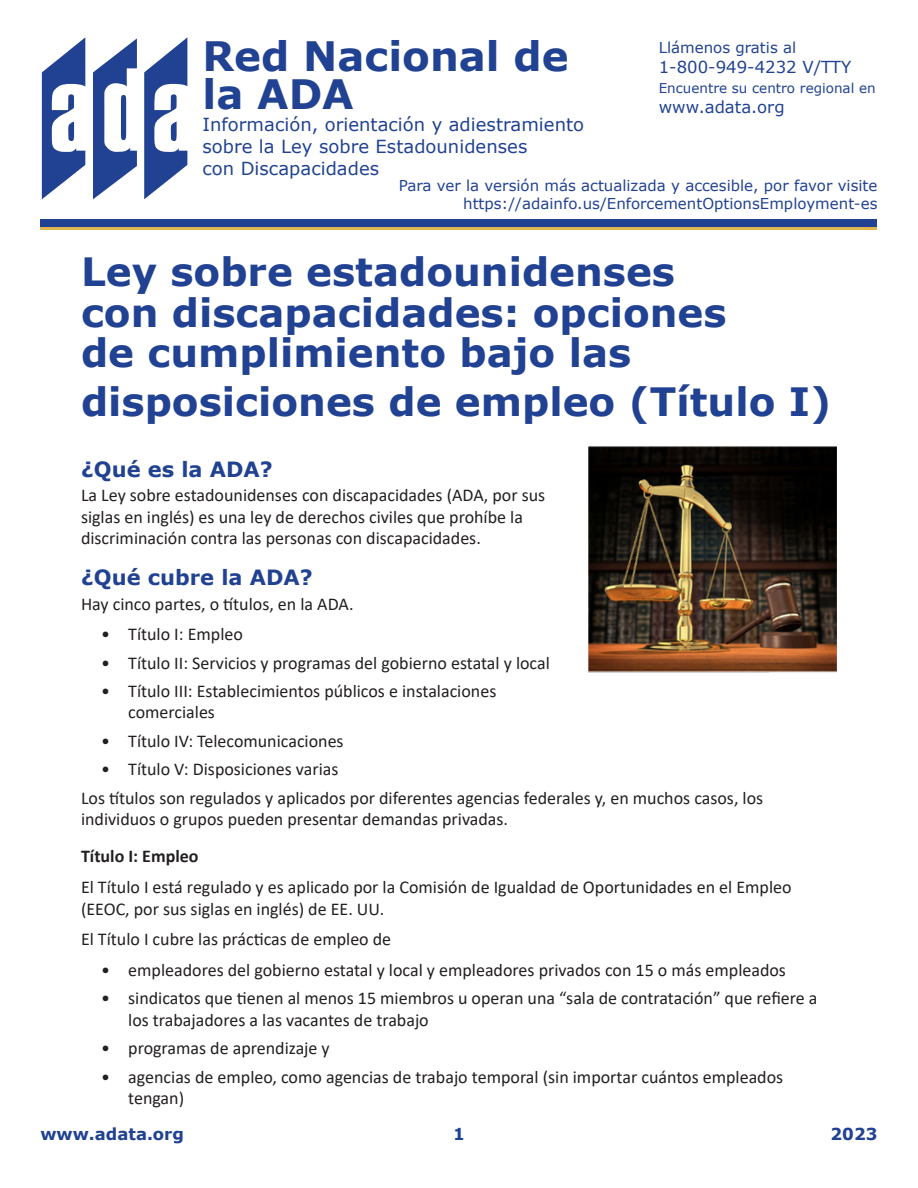
<style>
.page{position:relative;width:918px;height:1188px;background:#fff}
.page>*{position:absolute;margin:0;border:0;box-sizing:border-box;transform-origin:0 0}
.t1{font:700 40.5px/37.5px "Verdana";color:#214292}
.t2{font:700 39px/40.5px "Verdana";color:#214292}
.Subhead_1{font:700 21px "Verdana";color:#214292}
.Body_Text{font:18px/21.6px "Calibri";color:#231f20}
.Banner_title{font:18px "Verdana";color:#214292}
.Subhead_2_Bold{font:700 18px "Calibri";color:#231f20}
.Banner_phone_directions{font:16.5px "Verdana";color:#214292}
.header_footer{font:700 16.5px "Verdana";color:#214292}
.Banner_version{font:15px/18px "Verdana";color:#214292;text-align:right}
.Banner_phone_directions-2{font:15px "Verdana";color:#214292}
.Banner_phone_directions-3{font:13.5px "Verdana";color:#214292}
</style>
<div class="page">
<svg style="left:40px;top:226px;width:837px;height:4px;background:#af995e"></svg>
<div style="left:40px;top:219px;width:838px;height:7px;background:#214292"></div>
<img style="left:589px;top:446px;width:248px;height:226px">
<svg style="left:42px;top:37px;width:43px;height:162px"></svg>
<svg style="left:144px;top:37px;width:43px;height:162px"></svg>
<svg style="left:93px;top:38px;width:44px;height:161px"></svg>
<h1 class="t1" style="left:202px;top:37px;width:368px">Red Nacional de la ADA</h1>
<p class="Banner_phone_directions-2" style="left:659px;top:37px;width:139px">Llámenos gratis al</p>
<p class="Banner_phone_directions" style="left:659px;top:56px;width:194px">1-800-949-4232 V/TTY</p>
<p class="Banner_phone_directions-3" style="left:659px;top:79px;width:218px">Encuentre su centro regional en</p>
<p class="Banner_phone_directions" style="left:659px;top:95px;width:127px">www.adata.org</p>
<p class="Banner_title" style="left:202px;top:112px;width:383px">Información, orientación y adiestramiento</p>
<p class="Banner_title" style="left:202px;top:134px;width:326px">sobre la Ley sobre Estadounidenses</p>
<p class="Banner_title" style="left:202px;top:156px;width:178px">con Discapacidades</p>
<p class="Banner_version" style="left:399px;top:176px;width:480px">Para ver la versión más actualizada y accesible, por favor visite https://adainfo.us/EnforcementOptionsEmployment-es</p>
<h1 class="t2" style="left:81px;top:251px;width:647px">Ley sobre estadounidenses con discapacidades: opciones de cumplimiento bajo las</h1>
<h1 class="t2" style="left:81px;top:381px;width:752px">disposiciones de empleo (Título I)</h1>
<h2 class="Subhead_1" style="left:81px;top:454px;width:193px">¿Qué es la ADA?</h2>
<p class="Body_Text" style="left:81px;top:484px;width:466px">La Ley sobre estadounidenses con discapacidades (ADA, por sus siglas en inglés) es una ley de derechos civiles que prohíbe la discriminación contra las personas con discapacidades.</p>
<h2 class="Subhead_1" style="left:81px;top:562px;width:233px">¿Qué cubre la ADA?</h2>
<p class="Body_Text" style="left:81px;top:592px;width:274px">Hay cinco partes, o títulos, en la ADA.</p>
<p class="Body_Text" style="left:101px;top:623px;width:143px">• Título I: Empleo</p>
<p class="Body_Text" style="left:101px;top:651px;width:450px">• Título II: Servicios y programas del gobierno estatal y local</p>
<p class="Body_Text" style="left:128px;top:680px;width:370px;text-indent:-27px">• Título III: Establecimientos públicos e instalaciones comerciales</p>
<p class="Body_Text" style="left:101px;top:730px;width:244px">• Título IV: Telecomunicaciones</p>
<p class="Body_Text" style="left:101px;top:758px;width:239px">• Título V: Disposiciones varias</p>
<p class="Body_Text" style="left:81px;top:786px;width:684px">Los títulos son regulados y aplicados por diferentes agencias federales y, en muchos casos, los individuos o grupos pueden presentar demandas privadas.</p>
<h3 class="Subhead_2_Bold" style="left:81px;top:844px;width:119px">Título I: Empleo</h3>
<p class="Body_Text" style="left:81px;top:876px;width:712px">El Título I está regulado y es aplicado por la Comisión de Igualdad de Oportunidades en el Empleo (EEOC, por sus siglas en inglés) de EE. UU.</p>
<p class="Body_Text" style="left:81px;top:928px;width:312px">El Título I cubre las prácticas de empleo de</p>
<p class="Body_Text" style="left:101px;top:959px;width:686px">• empleadores del gobierno estatal y local y empleadores privados con 15 o más empleados</p>
<p class="Body_Text" style="left:128px;top:987px;width:691px;text-indent:-27px">• sindicatos que tienen al menos 15 miembros u operan una “sala de contratación” que refiere a los trabajadores a las vacantes de trabajo</p>
<p class="Body_Text" style="left:101px;top:1037px;width:230px">• programas de aprendizaje y</p>
<p class="Body_Text" style="left:128px;top:1065px;width:657px;text-indent:-27px">• agencias de empleo, como agencias de trabajo temporal (sin importar cuántos empleados tengan)</p>
<h3 class="header_footer" style="left:40px;top:1122px;width:145px">www.adata.org</h3>
<h3 class="header_footer" style="left:453px;top:1122px;width:13px">1</h3>
<h3 class="header_footer" style="left:831px;top:1122px;width:48px">2023</h3>
</div>
